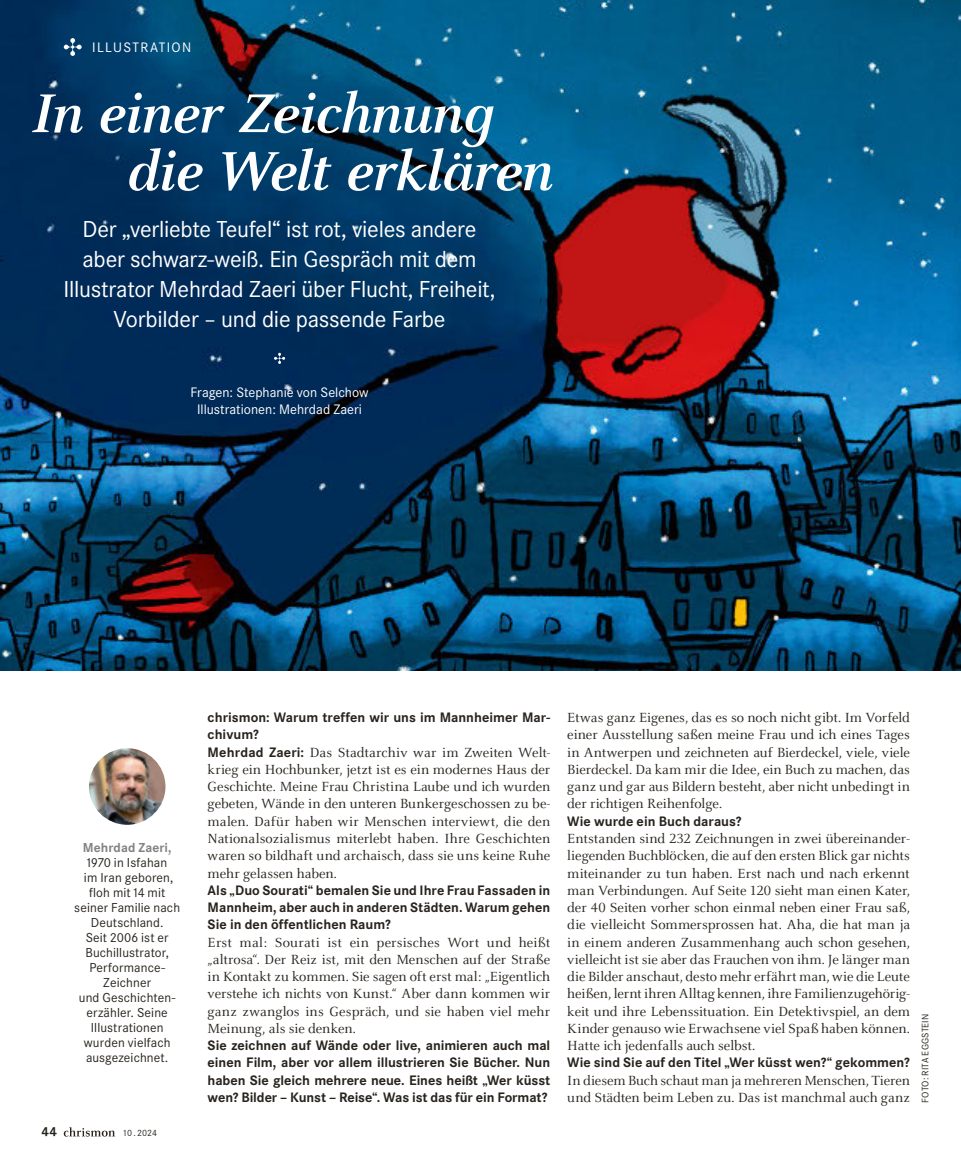
<style>
.page{position:relative;width:961px;height:1170px;background:#fff}
.page>*{position:absolute;margin:0;border:0;box-sizing:border-box;transform-origin:0 0}
.t1{font:italic 700 60.15px/57.8px "Celeste OT";letter-spacing:-.015em;color:#fff}
._17_Unterzeile{font:24px/30px "Corporate S";letter-spacing:-.01em;color:#fff;text-align:center}
._01_Grundschrift_ohn{font:14.7px/17.2px "Celeste OT";letter-spacing:-.005em;color:#28231d;text-align:justify}
._06_Interview_Antwor{font:14.7px/17.2px "Celeste OT";color:#28231d;text-align:justify}
._05_Interview_Frage{font:700 14.25px/17.2px "Corporate S";color:#28231d;text-align:justify}
._25_Autor_und_Fotogr{font:14.25px/17.2px "Corporate S";color:#fff;text-align:center}
.Rubrikentitel{font:14.25px "Corporate S";letter-spacing:.1em;color:#fff}
.Marginalspalte_Text{font:13.5px/15px "Corporate S";letter-spacing:.01em;color:#28231d;text-align:center}
.t2{font:700 13.5px "Corporate S";color:#28231d}
._26_Fotocredit_gestü{font:9.75px "Corporate S";letter-spacing:.02em;color:#28231d}
.t3{font:9.45px "Corporate S";color:#28231d}
.s1{font-weight:700;color:#838283}
.s2{font-family:"Corporate S";font-weight:700;font-size:14.25px}
</style>
<div class="page">
<svg style="left:64px;top:1127px;width:51px;height:9px"></svg>
<img style="left:0;top:0;width:961px;height:670px">
<svg style="left:64px;top:38px;width:18px;height:18px"></svg>
<svg style="left:274px;top:353px;width:11px;height:11px"></svg>
<img style="left:89px;top:748px;width:76px;height:76px;border-radius:38px">
<p class="Rubrikentitel" style="left:92px;top:39px;width:101px">ILLUSTRATION</p>
<p class="t1" style="left:126px;top:87px;width:428px;text-indent:-96px">In einer Zeichnung die Welt erklären</p>
<p class="_17_Unterzeile" style="left:64px;top:214px;width:433px">Der „verliebte Teufel“ ist rot, vieles andere aber schwarz-weiß. Ein Gespräch mit dem Illustrator Mehrdad Zaeri über Flucht, Freiheit, Vorbilder – und die passende Farbe</p>
<p class="_25_Autor_und_Fotogr" style="left:191px;top:383px;width:180px">Fragen: Stephanie von Selchow<br>Illustrationen: Mehrdad Zaeri</p>
<p class="Marginalspalte_Text" style="left:74px;top:840px;width:107px"><span class="s1">Mehrdad Zaeri,<br></span>1970 in Isfahan<br>im Iran geboren, floh mit 14 mit seiner Familie nach<br>Deutschland.<br>Seit 2006 ist er<br>Buchillustrator,<br>Performance-<br>Zeichner<br>und Geschichten&shy;erzähler. Seine<br>Illustrationen wurden vielfach ausgezeichnet.</p>
<p class="t2" style="left:42px;top:1124px;width:17px">44</p>
<p class="t3" style="left:122px;top:1127px;width:36px">10.2024</p>
<p class="_05_Interview_Frage" style="left:208px;top:709px;width:344px">chrismon: Warum treffen wir uns im Mannheimer Mar&shy;chivum?</p>
<p class="_06_Interview_Antwor" style="left:208px;top:743px;width:344px"><span class="s2">Mehrdad Zaeri:</span> Das Stadtarchiv war im Zweiten Welt&shy;krieg ein Hochbunker, jetzt ist es ein modernes Haus der Geschichte. Meine Frau Christina Laube und ich wurden gebeten, Wände in den unteren Bunkergeschossen zu be&shy;malen. Dafür haben wir Menschen interviewt, die den Nationalsozialismus miterlebt haben. Ihre Geschichten waren so bildhaft und archaisch, dass sie uns keine Ruhe mehr gelassen haben.</p>
<p class="_05_Interview_Frage" style="left:208px;top:881px;width:344px">Als „Duo Sourati“ bemalen Sie und Ihre Frau Fassaden in Mannheim, aber auch in anderen Städten. Warum gehen Sie in den öffentlichen Raum?</p>
<p class="_01_Grundschrift_ohn" style="left:208px;top:933px;width:344px">Erst mal: Sourati ist ein persisches Wort und heißt „altrosa“. Der Reiz ist, mit den Menschen auf der Straße in Kontakt zu kommen. Sie sagen oft erst mal: „Eigentlich verstehe ich nichts von Kunst.“ Aber dann kommen wir ganz zwanglos ins Gespräch, und sie haben viel mehr Meinung, als sie denken.</p>
<p class="_05_Interview_Frage" style="left:208px;top:1037px;width:344px">Sie zeichnen auf Wände oder live, animieren auch mal einen Film, aber vor allem illustrieren Sie Bücher. Nun haben Sie gleich mehrere neue. Eines heißt „Wer küsst wen? Bilder – Kunst – Reise“. Was ist das für ein Format?</p>
<p class="_01_Grundschrift_ohn" style="left:567px;top:709px;width:344px">Etwas ganz Eigenes, das es so noch nicht gibt. Im Vorfeld einer Ausstellung saßen meine Frau und ich eines Tages in Antwerpen und zeichneten auf Bierdeckel, viele, viele Bierdeckel. Da kam mir die Idee, ein Buch zu machen, das ganz und gar aus Bildern besteht, aber nicht unbedingt in der richtigen Reihenfolge.</p>
<p class="_05_Interview_Frage" style="left:567px;top:812px;width:176px">Wie wurde ein Buch daraus?</p>
<p class="_01_Grundschrift_ohn" style="left:567px;top:830px;width:344px">Entstanden sind 232 Zeichnungen in zwei übereinander&shy;liegenden Buchblöcken, die auf den ersten Blick gar nichts miteinander zu tun haben. Erst nach und nach erkennt man Verbindungen. Auf Seite 120 sieht man einen Kater, der 40 Seiten vorher schon einmal neben einer Frau saß, die vielleicht Sommersprossen hat. Aha, die hat man ja in einem anderen Zusammenhang auch schon gesehen, vielleicht ist sie aber das Frauchen von ihm. Je länger man die Bilder anschaut, desto mehr erfährt man, wie die Leute heißen, lernt ihren Alltag kennen, ihre Familienzugehörig&shy;keit und ihre Lebenssituation. Ein Detektivspiel, an dem Kinder genauso wie Erwachsene viel Spaß haben können.<br>Hatte ich jedenfalls auch selbst.</p>
<p class="_05_Interview_Frage" style="left:567px;top:1054px;width:344px">Wie sind Sie auf den Titel „Wer küsst wen?“ gekommen?</p>
<p class="_01_Grundschrift_ohn" style="left:567px;top:1071px;width:344px">In diesem Buch schaut man ja mehreren Menschen, Tieren und Städten beim Leben zu. Das ist manchmal auch ganz</p>
<p class="_26_Fotocredit_gestü" style="left:920px;top:1102px;width:91px;rotate:-90deg">FOTO: RITA EGGSTEIN</p>
</div>
